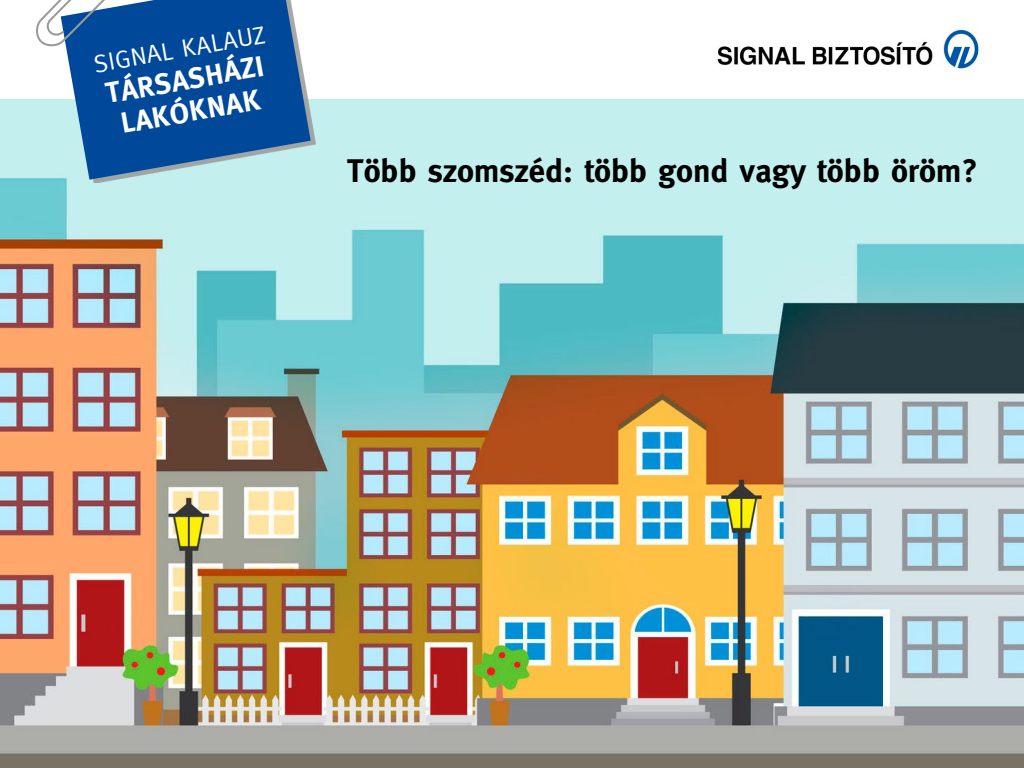
<style>
.page{position:relative;width:1024px;height:768px;background:#fff}
.page>*{position:absolute;margin:0;border:0;box-sizing:border-box;transform-origin:0 0}
.t1{font:700 32.7px "H Meta";color:#000}
.t2{font:700 29px/32.2px "H Meta";color:#fff;text-align:center}
.t3{font:25px "H Meta Normal";color:#fff}
</style>
<div class="page">
<img style="left:0;top:99px;width:1024px;height:669px">
<img style="left:717px;top:29px;width:262px;height:40px">
<div style="left:65px;top:0;width:251px;height:183px;background:#9b9b9a;opacity:.88"></div>
<svg style="left:61px;top:0;width:250px;height:180px;background:#2867a8"></svg>
<svg style="left:36px;top:0;width:80px;height:49px"></svg>
<p class="t3" style="left:92px;top:49px;width:175px;rotate:-10deg">SIGNAL KALAUZ</p>
<p class="t2" style="left:103px;top:76px;width:161px;rotate:-10deg">TÁRSASHÁZI lakóknak</p>
<p class="t1" style="left:347px;top:149px;width:632px">Több szomszéd: több gond vagy több öröm?</p>
</div>
